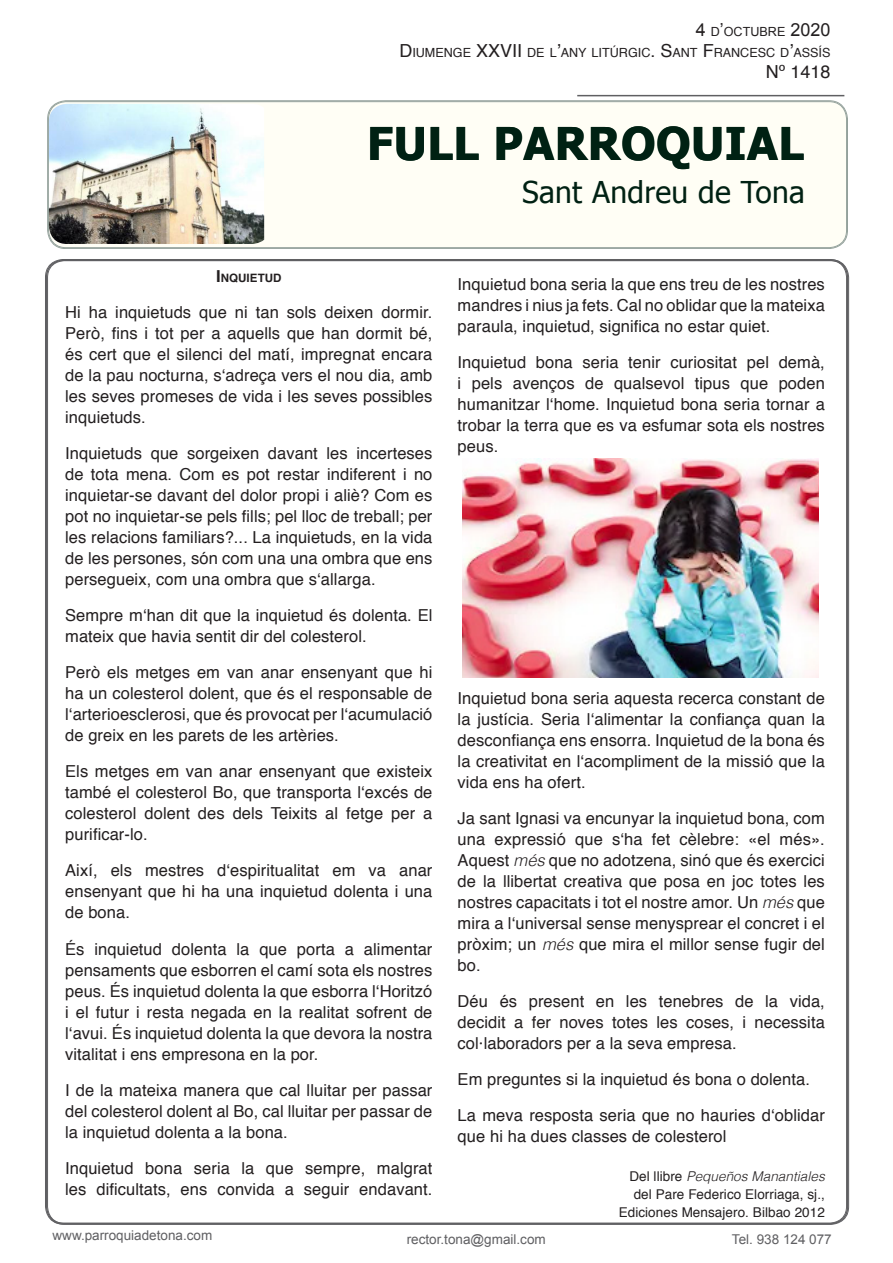
<style>
.page{position:relative;width:893px;height:1263px;background:#fff}
.page>*{position:absolute;margin:0;border:0;box-sizing:border-box;transform-origin:0 0}
.t1{font:700 45px "Tahoma";letter-spacing:.01em;color:#002113}
.t2{font:30px "Tahoma";letter-spacing:.01em;color:#002113}
.Estilo_de_arial_regu{font:18px "Helvetica";color:#231f20}
.t3{font:16.5px/21px "Helvetica";letter-spacing:.005em;color:#231f20;text-align:justify}
.t4{font:13.5px "Helvetica";letter-spacing:.005em;color:#231f20}
.t5{font:13.5px "Arial";color:#5f5f62}
.t6{font:italic 300 13.5px "Helvetica";letter-spacing:.005em;color:#231f20}
.Estilo_de_arial_regu-2{font:12.6px "Helvetica";color:#231f20}
.Estilo_de_arial_regu-3{font:12.6px "Arial";color:#231f20}
.t7{font:700 11.55px "Helvetica";letter-spacing:.005em;color:#231f20}
.s1{font-size:18px}
.s2{font-size:16.5px}
.s3{font-weight:300;font-style:italic}
.s4{font-weight:400;font-style:normal}
</style>
<div class="page">
<div style="left:48px;top:101px;width:799px;height:147px;background:#fffef5;border-radius:18px"></div>
<div style="left:48px;top:102px;width:799px;height:146px;border:1px solid #002113;border-radius:18px"></div>
<img style="left:49px;top:104px;width:215px;height:140px">
<img style="left:462px;top:459px;width:357px;height:219px">
<hr style="left:577px;top:95px;width:267px;height:1px;background:#5f5f62">
<p class="Estilo_de_arial_regu-3" style="left:696px;top:23px;width:136px"><span class="s1">4</span> D<span class="s1">’</span>OCTUBRE <span class="s1">2020</span></p>
<p class="Estilo_de_arial_regu-2" style="left:399px;top:43px;width:431px"><span class="s1">D</span>IUMENGE <span class="s1">XXVII</span> DE L<span class="s1">’</span>ANY LITÚRGIC<span class="s1">. S</span>ANT <span class="s1">F</span>RANCESC D<span class="s1">’</span>ASSÍS</p>
<p class="Estilo_de_arial_regu" style="left:766px;top:58px;width:66px">Nº 1418</p>
<p class="t1" style="left:367px;top:112px;width:438px">FULL PARROQUIAL</p>
<h2 class="t2" style="left:522px;top:172px;width:284px">Sant Andreu de Tona</h2>
<p class="t7" style="left:216px;top:269px;width:67px"><span class="s2">I</span>NQUIETUD</p>
<p class="t3" style="left:65px;top:303px;width:369px">Hi ha inquietuds que ni tan sols deixen dormir.<br>Però, fins i tot per a aquells que han dormit bé, és cert que el silenci del matí, impregnat encara de la pau nocturna, s‘adreça vers el nou dia, amb les seves promeses de vida i les seves possibles inquietuds.</p>
<p class="t3" style="left:65px;top:444px;width:369px">Inquietuds que sorgeixen davant les incerteses de tota mena. Com es pot restar indiferent i no inquietar-se davant del dolor propi i aliè? Com es pot no inquietar-se pels fills; pel lloc de treball; per les relacions familiars?... La inquietuds, en la vida de les persones, són com una una ombra que ens persegueix, com una ombra que s‘allarga.</p>
<p class="t3" style="left:65px;top:606px;width:369px">Sempre m‘han dit que la inquietud és dolenta. El mateix que havia sentit dir del colesterol.</p>
<p class="t3" style="left:65px;top:663px;width:369px">Però els metges em van anar ensenyant que hi ha un colesterol dolent, que és el responsable de l‘arterioesclerosi, que és provocat per l‘acumulació de greix en les parets de les artèries.</p>
<p class="t3" style="left:65px;top:762px;width:369px">Els metges em van anar ensenyant que existeix també el colesterol Bo, que transporta l‘excés de colesterol dolent des dels Teixits al fetge per a purificar-lo.</p>
<p class="t3" style="left:65px;top:861px;width:369px">Així, els mestres d‘espiritualitat em va anar ensenyant que hi ha una inquietud dolenta i una de bona.</p>
<p class="t3" style="left:65px;top:939px;width:369px">És inquietud dolenta la que porta a alimentar pensaments que esborren el camí sota els nostres peus. És inquietud dolenta la que esborra l‘Horitzó i el futur i resta negada en la realitat sofrent de l‘avui. És inquietud dolenta la que devora la nostra vitalitat i ens empresona en la por.</p>
<p class="t3" style="left:65px;top:1080px;width:369px">I de la mateixa manera que cal lluitar per passar del colesterol dolent al Bo, cal lluitar per passar de la inquietud dolenta a la bona.</p>
<p class="t3" style="left:65px;top:1158px;width:369px">Inquietud bona seria la que sempre, malgrat les dificultats, ens convida a seguir endavant.</p>
<p class="t3" style="left:458px;top:274px;width:369px">Inquietud bona seria la que ens treu de les nostres mandres i nius ja fets. Cal no oblidar que la mateixa paraula, inquietud, significa no estar quiet.</p>
<p class="t3" style="left:458px;top:352px;width:369px">Inquietud bona seria tenir curiositat pel demà, i pels avenços de qualsevol tipus que poden humanitzar l‘home. Inquietud bona seria tornar a trobar la terra que es va esfumar sota els nostres peus.</p>
<p class="t3" style="left:458px;top:688px;width:369px">Inquietud bona seria aquesta recerca constant de la justícia. Seria l‘alimentar la confiança quan la desconfiança ens ensorra. Inquietud de la bona és la creativitat en l‘acompliment de la missió que la vida ens ha ofert.</p>
<p class="t3" style="left:458px;top:808px;width:369px">Ja sant Ignasi va encunyar la inquietud bona, com una expressió que s‘ha fet cèlebre: «el més».<br>Aquest <span class="s3">més</span> que no adotzena, sinó que és exercici de la llibertat creativa que posa en joc totes les nostres capacitats i tot el nostre amor. Un <span class="s3">més</span> que mira a l‘universal sense menysprear el concret i el pròxim; un <span class="s3">més</span> que mira el millor sense fugir del bo.</p>
<p class="t3" style="left:458px;top:991px;width:369px">Déu és present en les tenebres de la vida, decidit a fer noves totes les coses, i necessita col·laboradors per a la seva empresa.</p>
<p class="t3" style="left:458px;top:1069px;width:354px">Em preguntes si la inquietud és bona o dolenta.</p>
<p class="t3" style="left:458px;top:1105px;width:369px">La meva resposta seria que no hauries d‘oblidar que hi ha dues classes de colesterol</p>
<p class="t6" style="left:629px;top:1168px;width:197px"><span class="s4">Del llibre</span> Pequeños Manantiales</p>
<p class="t4" style="left:634px;top:1184px;width:193px">del Pare Federico Elorriaga, sj.,</p>
<p class="t4" style="left:619px;top:1202px;width:208px">Ediciones Mensajero. Bilbao 2012</p>
<p class="t5" style="left:53px;top:1227px;width:161px">www.parroquiadetona.com</p>
<p class="t5" style="left:407px;top:1230px;width:140px">rector.tona@gmail.com</p>
<p class="t5" style="left:732px;top:1230px;width:101px">Tel. 938 124 077</p>
</div>
